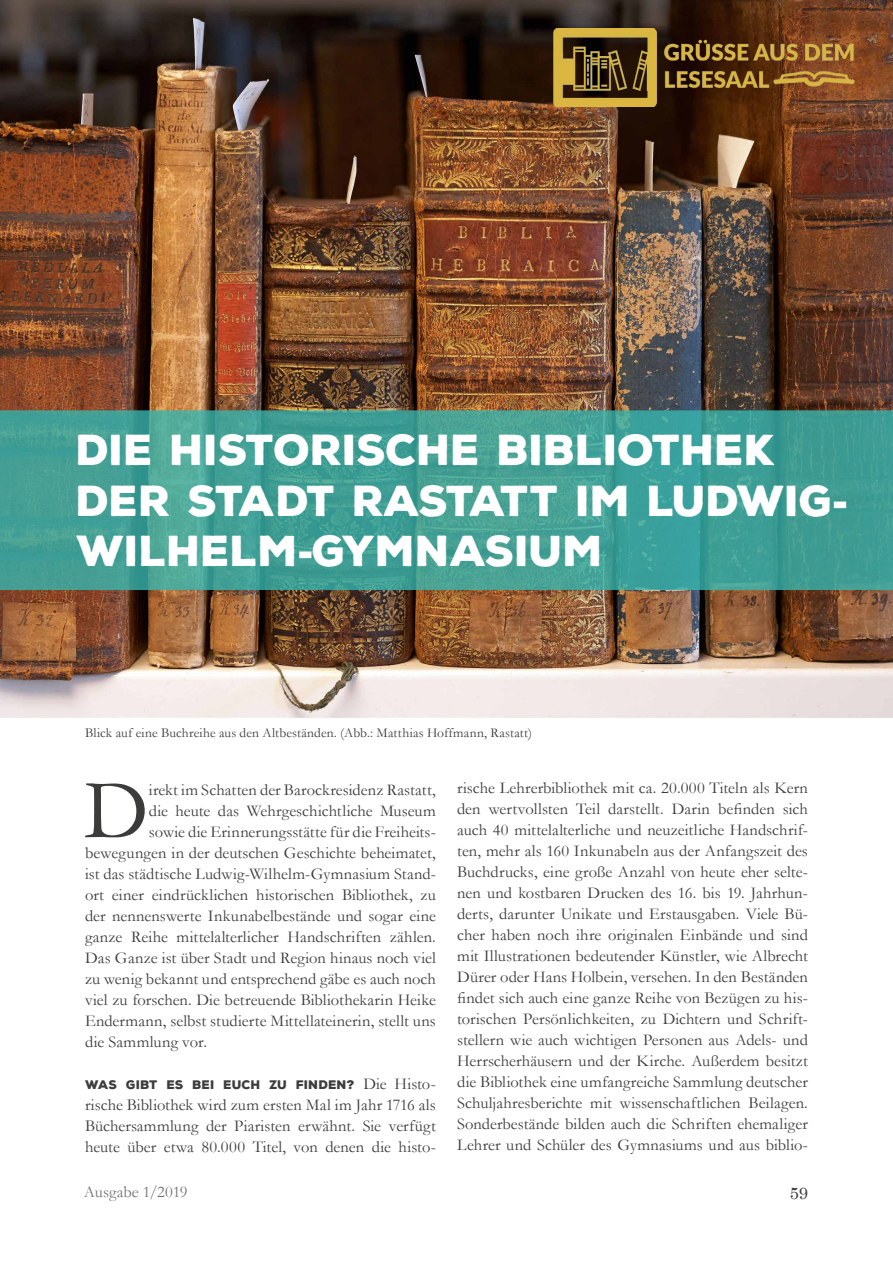
<style>
.page{position:relative;width:893px;height:1263px;background:#fff}
.page>*{position:absolute;margin:0;border:0;box-sizing:border-box;transform-origin:0 0}
.t1{font:83.85px "Garamond";color:#3c3c3b}
.t2{font:900 42px/50.4px "Nexa Rust Sans";color:#fff}
.t3{font:16.5px/21px "Garamond";letter-spacing:.005em;color:#3c3c3b;text-align:justify}
.t4{font:16.5px "Garamond";letter-spacing:-.005em;color:#717170}
.t5{font:16.5px "Century Schoolbook";color:#3c3c3b}
.t6{font:13.5px "Garamond";letter-spacing:.015em;color:#3c3c3b}
.t7{font:900 12px "Nexa Rust Sans";letter-spacing:.015em;color:#3c3c3b}
.s1{font-family:"Arial"}
.s2{font-family:"Garamond";font-weight:400;font-size:16.5px}
</style>
<div class="page">
<img style="left:0;top:0;width:893px;height:717px">
<svg style="left:0;top:410px;width:893px;height:180px;background:#419f95"></svg>
<img style="left:553px;top:29px;width:314px;height:78px">
<h2 class="t2" style="left:77px;top:425px;width:772px">DIE HISTORISCHE BIBLIOTHEK<br>DER STADT RASTATT IM LUDWIG<span class="s1">-<br></span>WILHELM<span class="s1">-</span>GYMNASIUM</h2>
<p class="t6" style="left:85px;top:724px;width:448px">Blick auf eine Buchreihe aus den Altbeständen. (Abb.: Matthias Hoffmann, Rastatt)</p>
<h1 class="t1" style="left:84px;top:754px;width:66px">D</h1>
<p class="t3" style="left:149px;top:778px;width:289px">irekt im Schatten der Barockresidenz Rastatt,</p>
<p class="t3" style="left:149px;top:799px;width:289px">die heute das Wehrgeschichtliche Museum</p>
<p class="t3" style="left:149px;top:820px;width:289px">sowie die Erinnerungsstätte für die Freiheits-</p>
<p class="t3" style="left:85px;top:841px;width:352px">bewegungen in der deutschen Geschichte beheimatet,</p>
<p class="t3" style="left:85px;top:862px;width:351px">ist das städtische Ludwig-Wilhelm-Gymnasium Stand-</p>
<p class="t3" style="left:85px;top:883px;width:352px">ort einer eindrücklichen historischen Bibliothek, zu</p>
<p class="t3" style="left:85px;top:904px;width:352px">der nennenswerte Inkunabelbestände und sogar eine</p>
<p class="t3" style="left:85px;top:925px;width:352px">ganze Reihe mittelalterlicher Handschriften zählen.</p>
<p class="t3" style="left:85px;top:947px;width:352px">Das Ganze ist über Stadt und Region hinaus noch viel</p>
<p class="t3" style="left:85px;top:968px;width:352px">zu wenig bekannt und entsprechend gäbe es auch noch</p>
<p class="t3" style="left:85px;top:989px;width:352px">viel zu forschen. Die betreuende Bibliothekarin Heike</p>
<p class="t3" style="left:85px;top:1010px;width:352px">Endermann, selbst studierte Mittellateinerin, stellt uns</p>
<p class="t3" style="left:85px;top:1031px;width:123px">die Sammlung vor.</p>
<p class="t7" style="left:85px;top:1076px;width:351px">WAS GIBT ES BEI EUCH ZU FINDEN? <span class="s2">Die Histo-</span></p>
<p class="t3" style="left:85px;top:1093px;width:352px">rische Bibliothek wird zum ersten Mal im Jahr 1716 als Büchersammlung der Piaristen erwähnt. Sie verfügt heute über etwa 80.000 Titel, von denen die histo-</p>
<p class="t3" style="left:457px;top:777px;width:352px">rische Lehrerbibliothek mit ca. 20.000 Titeln als Kern den wertvollsten Teil darstellt. Darin befinden sich auch 40 mittelalterliche und neuzeitliche Handschrif&shy;ten, mehr als 160 Inkunabeln aus der Anfangszeit des Buchdrucks, eine große Anzahl von heute eher selte&shy;nen und kostbaren Drucken des 16. bis 19. Jahrhun&shy;derts, darunter Unikate und Erstausgaben. Viele Bü&shy;cher haben noch ihre originalen Einbände und sind mit Illustrationen bedeutender Künstler, wie Albrecht Dürer oder Hans Holbein, versehen. In den Beständen findet sich auch eine ganze Reihe von Bezügen zu his&shy;torischen Persönlichkeiten, zu Dichtern und Schrift&shy;stellern wie auch wichtigen Personen aus Adels- und Herrscherhäusern und der Kirche. Außerdem besitzt die Bibliothek eine umfangreiche Sammlung deutscher Schuljahresberichte mit wissenschaftlichen Beilagen.<br>Sonderbestände bilden auch die Schriften ehemaliger Lehrer und Schüler des Gymnasiums und aus biblio-</p>
<p class="t4" style="left:84px;top:1181px;width:105px">Ausgabe 1/2019</p>
<p class="t5" style="left:790px;top:1179px;width:20px">59</p>
</div>
